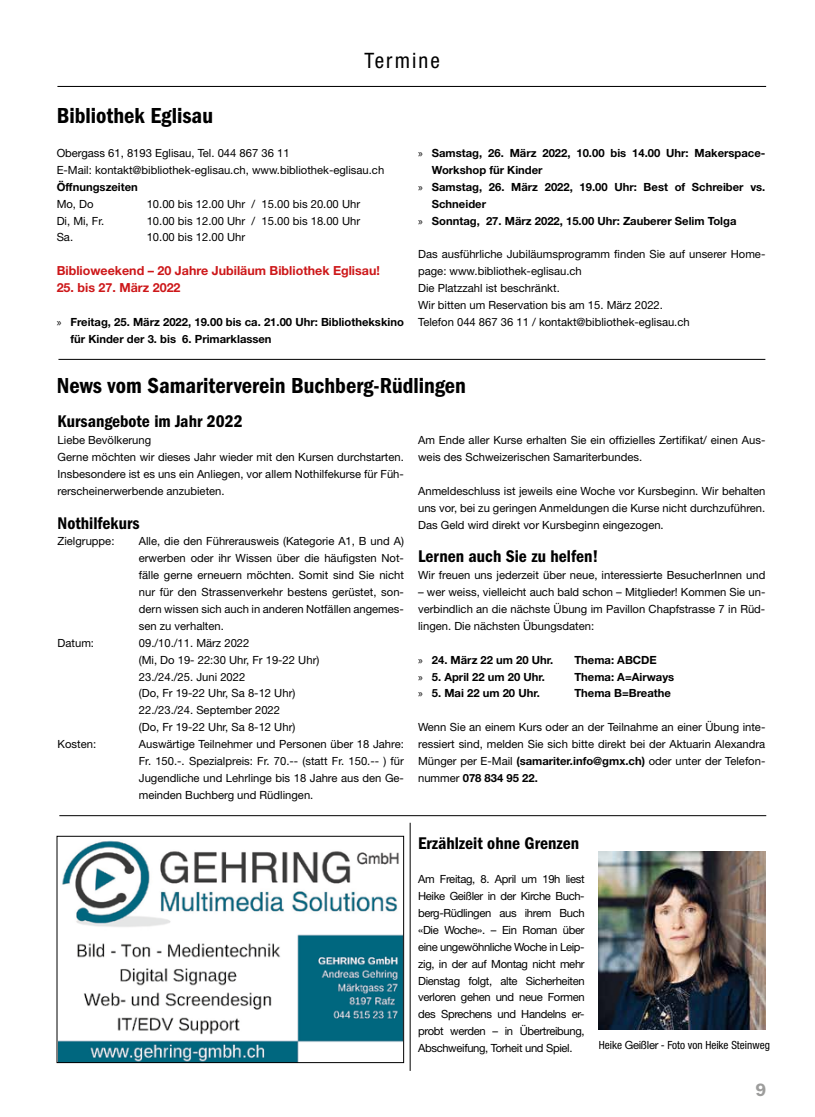
<style>
.page{position:relative;width:815px;height:1117px;background:#fff}
.page>*{position:absolute;margin:0;border:0;box-sizing:border-box;transform-origin:0 0}
.t1{font:600 condensed 22.5px "Franklin Gothic";color:#000}
.t2{font:condensed 21.25px "Helvetica Neue LT Pro";letter-spacing:.1em;color:#000}
.t3{font:18.5px "Franklin Gothic URW Dem";color:#9d9d9c}
.t4{font:600 condensed 17.5px "Franklin Gothic";color:#000}
.t5{font:700 12.5px "Helvetica Neue LT Pro";color:#cd1719}
.t6{font:11.25px/16.9px "Helvetica Neue LT Pro";color:#000;text-align:justify}
.t7{font:700 11.25px/16.9px "Helvetica Neue LT Pro";color:#000}
.t8{font:condensed 11.25px "Helvetica Neue LT Pro";color:#000}
.s1{font-family:"Myriad Pro";font-weight:400}
.s2{font-weight:700}
.s3{font-stretch:normal}
</style>
<div class="page">
<hr style="left:57px;top:86px;width:709px;height:1px;background:#000">
<hr style="left:58px;top:359px;width:707px;height:1px;background:#000">
<hr style="left:59px;top:815px;width:707px;height:1px;background:#000">
<img style="left:59px;top:840px;width:343px;height:220px">
<div style="left:57px;top:835px;width:347px;height:227px;border:1px solid #000"></div>
<img style="left:599px;top:851px;width:166px;height:178px">
<hr style="left:410px;top:822px;width:1px;height:248px;background:#000">
<h2 class="t2" style="left:364px;top:48px;width:77px">Termine</h2>
<h1 class="t1" style="left:57px;top:103px;width:158px">Bibliothek Eglisau</h1>
<p class="t6" style="left:57px;top:144px;width:329px">Obergass 61, 8193 Eglisau, Tel. 044 867 36 11<br>E-Mail: kontakt@bibliothek-eglisau.ch, www.bibliothek-eglisau.ch</p>
<p class="t7" style="left:57px;top:178px;width:83px">Öffnungszeiten</p>
<p class="t6" style="left:57px;top:195px;width:38px">Mo, Do</p>
<p class="t6" style="left:147px;top:195px;width:215px">10.00 bis 12.00 Uhr / 15.00 bis 20.00 Uhr</p>
<p class="t6" style="left:57px;top:212px;width:49px">Di, Mi, Fr.</p>
<p class="t6" style="left:147px;top:212px;width:215px">10.00 bis 12.00 Uhr / 15.00 bis 18.00 Uhr</p>
<p class="t6" style="left:57px;top:229px;width:18px">Sa.</p>
<p class="t6" style="left:147px;top:229px;width:100px">10.00 bis 12.00 Uhr</p>
<p class="t5" style="left:57px;top:263px;width:325px">Biblioweekend – 20 Jahre Jubiläum Bibliothek Eglisau!</p>
<p class="t5" style="left:57px;top:280px;width:125px">25. bis 27. März 2022</p>
<p class="t7" style="left:70px;top:313px;width:335px;text-indent:-14px"><span class="s1">»</span> Freitag, 25. März 2022, 19.00 bis ca. 21.00 Uhr: Bibliothekskino für Kinder der 3. bis 6. Primarklassen</p>
<p class="t7" style="left:418px;top:144px;width:349px"><span class="s1">»</span> Samstag, 26. März 2022, 10.00 bis 14.00 Uhr: Makerspace-</p>
<p class="t7" style="left:432px;top:161px;width:112px">Workshop für Kinder</p>
<p class="t7" style="left:418px;top:178px;width:349px"><span class="s1">»</span> Samstag, 26. März 2022, 19.00 Uhr: Best of Schreiber vs.</p>
<p class="t7" style="left:432px;top:195px;width:56px">Schneider</p>
<p class="t7" style="left:418px;top:212px;width:320px"><span class="s1">»</span> Sonntag, 27. März 2022, 15.00 Uhr: Zauberer Selim Tolga</p>
<p class="t6" style="left:418px;top:245px;width:349px;text-align:left">Das ausführliche Jubiläumsprogramm finden Sie auf unserer Home&shy;page: www.bibliothek-eglisau.ch<br>Die Platzzahl ist beschränkt.<br>Wir bitten um Reservation bis am 15. März 2022.<br>Telefon 044 867 36 11 / kontakt@bibliothek-eglisau.ch</p>
<h1 class="t1" style="left:57px;top:373px;width:411px">News vom Samariterverein Buchberg-Rüdlingen</h1>
<h3 class="t4" style="left:58px;top:411px;width:187px">Kursangebote im Jahr 2022</h3>
<p class="t6" style="left:58px;top:431px;width:348px;text-align:left">Liebe Bevölkerung<br>Gerne möchten wir dieses Jahr wieder mit den Kursen durchstarten.<br>Insbesondere ist es uns ein Anliegen, vor allem Nothilfekurse für Füh&shy;rerscheinerwerbende anzubieten.</p>
<h3 class="t4" style="left:58px;top:512px;width:84px">Nothilfekurs</h3>
<p class="t6" style="left:58px;top:532px;width:58px">Zielgruppe:</p>
<p class="t6" style="left:139px;top:532px;width:267px">Alle, die den Führerausweis (Kategorie A1, B und A) erwerben oder ihr Wissen über die häufigsten Not&shy;fälle gerne erneuern möchten. Somit sind Sie nicht nur für den Strassenverkehr bestens gerüstet, son&shy;dern wissen sich auch in anderen Notfällen angemes&shy;sen zu verhalten.</p>
<p class="t6" style="left:58px;top:634px;width:38px">Datum:</p>
<p class="t6" style="left:139px;top:634px;width:182px;text-align:left">09./10./11. März 2022<br>(Mi, Do 19- 22:30 Uhr, Fr 19-22 Uhr)<br>23./24./25. Juni 2022<br>(Do, Fr 19-22 Uhr, Sa 8-12 Uhr)<br>22./23./24. September 2022<br>(Do, Fr 19-22 Uhr, Sa 8-12 Uhr)</p>
<p class="t6" style="left:58px;top:735px;width:40px">Kosten:</p>
<p class="t6" style="left:139px;top:735px;width:267px">Auswärtige Teilnehmer und Personen über 18 Jahre:<br>Fr. 150.-. Spezialpreis: Fr. 70.-- (statt Fr. 150.-- ) für Jugendliche und Lehrlinge bis 18 Jahre aus den Ge&shy;meinden Buchberg und Rüdlingen.</p>
<p class="t6" style="left:418px;top:431px;width:349px">Am Ende aller Kurse erhalten Sie ein offizielles Zertifikat/ einen Aus&shy;weis des Schweizerischen Samariterbundes.</p>
<p class="t6" style="left:418px;top:482px;width:349px">Anmeldeschluss ist jeweils eine Woche vor Kursbeginn. Wir behalten uns vor, bei zu geringen Anmeldungen die Kurse nicht durchzuführen.<br>Das Geld wird direkt vor Kursbeginn eingezogen.</p>
<h3 class="t4" style="left:418px;top:546px;width:182px">Lernen auch Sie zu helfen!</h3>
<p class="t6" style="left:418px;top:566px;width:349px">Wir freuen uns jederzeit über neue, interessierte BesucherInnen und</p>
<p class="t6" style="left:418px;top:583px;width:349px">– wer weiss, vielleicht auch bald schon – Mitglieder! Kommen Sie un&shy;verbindlich an die nächste Übung im Pavillon Chapfstrasse 7 in Rüd&shy;lingen. Die nächsten Übungsdaten:</p>
<p class="t7" style="left:418px;top:650px;width:137px"><span class="s1">»</span> 24. März 22 um 20 Uhr.</p>
<p class="t7" style="left:574px;top:650px;width:84px">Thema: ABCDE</p>
<p class="t7" style="left:418px;top:667px;width:128px"><span class="s1">»</span> 5. April 22 um 20 Uhr.</p>
<p class="t7" style="left:574px;top:667px;width:101px">Thema: A=Airways</p>
<p class="t7" style="left:418px;top:684px;width:123px"><span class="s1">»</span> 5. Mai 22 um 20 Uhr.</p>
<p class="t7" style="left:574px;top:684px;width:98px">Thema B=Breathe</p>
<p class="t6" style="left:418px;top:718px;width:349px">Wenn Sie an einem Kurs oder an der Teilnahme an einer Übung inte&shy;ressiert sind, melden Sie sich bitte direkt bei der Aktuarin Alexandra Münger per E-Mail <span class="s2">(samariter.info@gmx.ch)</span> oder unter der Telefon&shy;nummer <span class="s2">078 834 95 22.</span></p>
<h3 class="t4" style="left:418px;top:833px;width:163px">Erzählzeit ohne Grenzen</h3>
<p class="t6" style="left:418px;top:870px;width:168px">Am Freitag, 8. April um 19h liest Heike Geißler in der Kirche Buch&shy;berg-Rüdlingen aus ihrem Buch «Die Woche». – Ein Roman über eine ungewöhnliche Woche in Leip&shy;zig, in der auf Montag nicht mehr Dienstag folgt, alte Sicherheiten verloren gehen und neue Formen des Sprechens und Handelns er&shy;probt werden – in Übertreibung, Abschweifung, Torheit und Spiel.</p>
<p class="t8" style="left:599px;top:1038px;width:173px">Heike <span class="s3">Geißler</span> - Foto von Heike Steinweg</p>
<h3 class="t3" style="left:756px;top:1077px;width:12px">9</h3>
</div>
